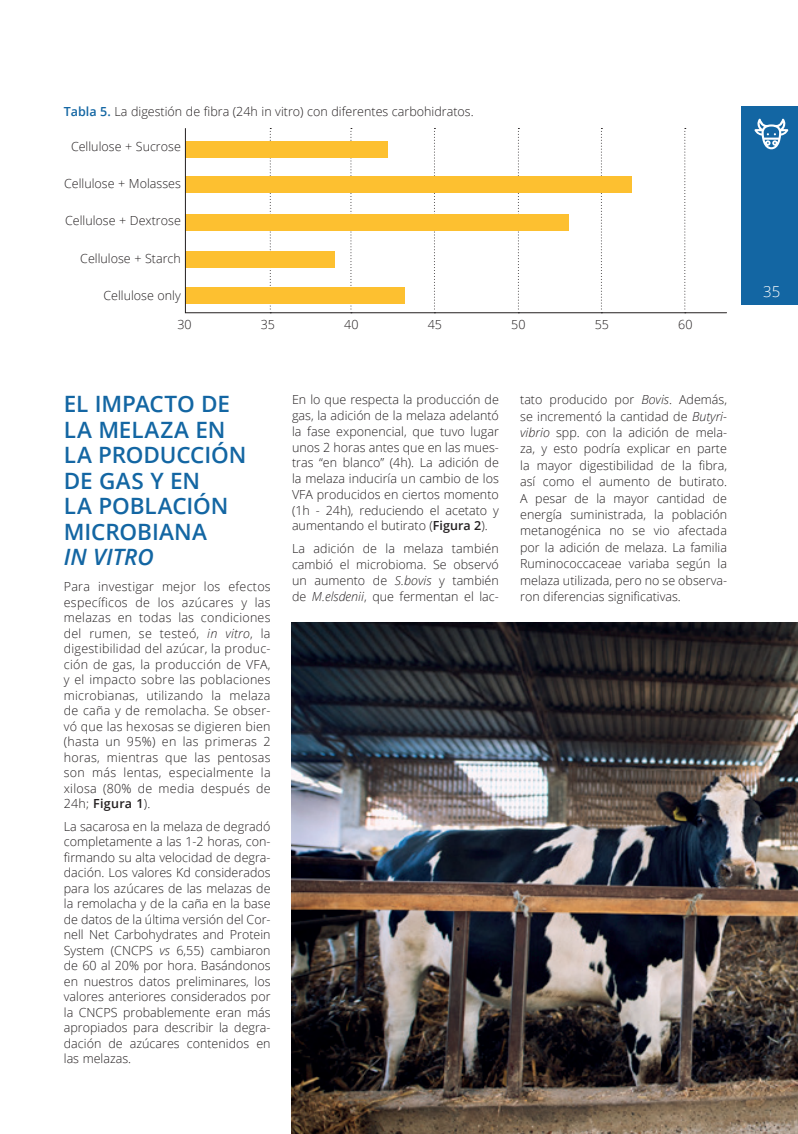
<style>
.page{position:relative;width:798px;height:1134px;background:#fff}
.page>*{position:absolute;margin:0;border:0;box-sizing:border-box;transform-origin:0 0}
.t1{font:600 22.5px/25.5px "Open Sans";letter-spacing:-.005em;color:#1366a3}
.t2{font:italic 600 22.5px "Open Sans";letter-spacing:-.005em;color:#1366a3}
.t3{font:300 15px "Open Sans";color:#fff}
.t4{font:300 12.5px/15.5px "Open Sans";color:#231f20;text-align:justify}
.s1{font-weight:600;color:#1366a3}
.s2{font-style:italic}
.s3{font-weight:600}
</style>
<div class="page">
<svg style="left:184px;top:128px;width:543px;height:186px"></svg>
<img style="left:292px;top:623px;width:505px;height:511px">
<div style="left:741px;top:107px;width:56px;height:198px;background:#1366a3"></div>
<svg style="left:754px;top:119px;width:34px;height:30px"></svg>
<p class="t4" style="left:64px;top:103px;width:411px"><span class="s1">Tabla 5.</span> La digestión de fibra (24h in vitro) con diferentes carbohidratos.</p>
<p class="t4" style="left:71px;top:138px;width:111px">Cellulose + Sucrose</p>
<p class="t4" style="left:64px;top:175px;width:118px">Cellulose + Molasses</p>
<p class="t4" style="left:65px;top:213px;width:117px">Cellulose + Dextrose</p>
<p class="t4" style="left:80px;top:250px;width:102px">Cellulose + Starch</p>
<p class="t4" style="left:103px;top:287px;width:79px">Cellulose only</p>
<p class="t4" style="left:177px;top:316px;width:16px">30</p>
<p class="t4" style="left:261px;top:316px;width:16px">35</p>
<p class="t4" style="left:344px;top:316px;width:16px">40</p>
<p class="t4" style="left:427px;top:316px;width:16px">45</p>
<p class="t4" style="left:511px;top:316px;width:16px">50</p>
<p class="t4" style="left:594px;top:316px;width:16px">55</p>
<p class="t4" style="left:678px;top:316px;width:16px">60</p>
<h1 class="t1" style="left:64px;top:391px;width:184px">EL IMPACTO DE<br>LA MELAZA EN<br>LA PRODUCCIÓN<br>DE GAS Y EN<br>LA POBLACIÓN<br>MICROBIANA</h1>
<h1 class="t2" style="left:64px;top:541px;width:91px">IN VITRO</h1>
<p class="t4" style="left:64px;top:579px;width:208px">Para investigar mejor los efectos específicos de los azúcares y las melazas en todas las condiciones del rumen, se testeó, <span class="s2">in vitro</span>, la digestibilidad del azúcar, la produc&shy;ción de gas, la producción de VFA, y el impacto sobre las poblaciones microbianas, utilizando la melaza de caña y de remolacha. Se obser&shy;vó que las hexosas se digieren bien (hasta un 95%) en las primeras 2 horas, mientras que las pentosas son más lentas, especialmente la xilosa (80% de media después de 24h; <span class="s3">Figura 1</span>).</p>
<p class="t4" style="left:64px;top:818px;width:208px">La sacarosa en la melaza de degradó completamente a las 1-2 horas, con&shy;firmando su alta velocidad de degra&shy;dación. Los valores Kd considerados para los azúcares de las melazas de la remolacha y de la caña en la base de datos de la última versión del Cor&shy;nell Net Carbohydrates and Protein System (CNCPS <span class="s2">vs</span> 6,55) cambiaron de 60 al 20% por hora. Basándonos en nuestros datos preliminares, los valores anteriores considerados por la CNCPS probablemente eran más apropiados para describir la degra&shy;dación de azúcares contenidos en las melazas.</p>
<p class="t4" style="left:292px;top:392px;width:208px">En lo que respecta la producción de gas, la adición de la melaza adelantó la fase exponencial, que tuvo lugar unos 2 horas antes que en las mues&shy;tras “en blanco” (4h). La adición de la melaza induciría un cambio de los VFA producidos en ciertos momento (1h - 24h), reduciendo el acetato y aumentando el butirato (<span class="s3">Figura 2</span>).</p>
<p class="t4" style="left:292px;top:541px;width:208px">La adición de la melaza también cambió el microbioma. Se observó un aumento de <span class="s2">S.bovis</span> y también de <span class="s2">M.elsdenii</span>, que fermentan el lac-</p>
<p class="t4" style="left:520px;top:391px;width:208px;line-height:16.4px">tato producido por <span class="s2">Bovis</span>. Además, se incrementó la cantidad de <span class="s2">Butyri&shy;vibrio</span> spp. con la adición de mela&shy;za, y esto podría explicar en parte la mayor digestibilidad de la fibra, así como el aumento de butirato.<br>A pesar de la mayor cantidad de energía suministrada, la población metanogénica no se vio afectada por la adición de melaza. La familia Ruminococcaceae variaba según la melaza utilizada, pero no se observa&shy;ron diferencias significativas.</p>
<p class="t3" style="left:763px;top:281px;width:19px">35</p>
</div>
